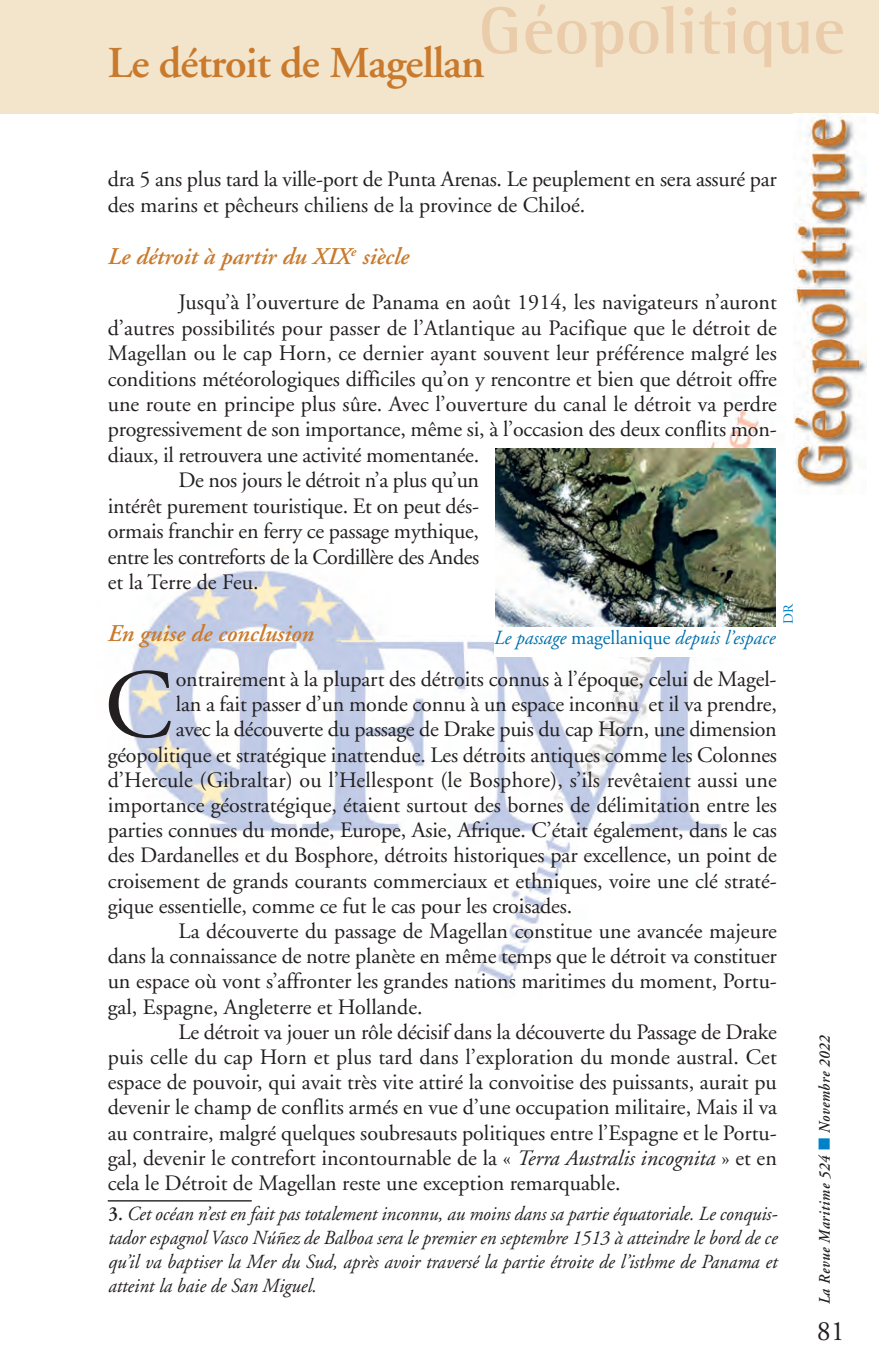
<style>
.page{position:relative;width:879px;height:1361px;background:#fff}
.page>*{position:absolute;margin:0;border:0;box-sizing:border-box;transform-origin:0 0}
.t1{font:98px "Adobe Garamond";color:#231f20}
.t2{font:700 68px "Rotis Semi Serif";color:#eacbaa}
.t3{font:600 44px "Adobe Garamond";letter-spacing:-.02em;color:#c97a2d}
.t4{font:28px "Adobe Garamond";color:#231f20}
.t5{font:italic 600 24px "Adobe Garamond";color:#c97a2d}
.t6{font:22px/26px "Adobe Garamond";letter-spacing:-.005em;color:#231f20}
.t7{font:italic 20px/24px "Adobe Garamond";color:#231f20;text-align:justify;scale:.95 1}
.t8{font:italic 20px "Adobe Garamond";color:#0071ad}
.t9{font:italic 600 16px "Adobe Garamond";letter-spacing:.045em;color:#231f20;scale:.9 1}
.t10{font:14px "Adobe Garamond";color:#0082c8}
.s1{font-style:normal}
.s2{font-style:italic}
.s3{font-weight:600;font-style:normal}
.s4{color:#0082c8}
</style>
<div class="page">
<img style="left:128px;top:409px;width:648px;height:579px">
<img style="left:794px;top:113px;width:73px;height:374px">
<hr style="left:108px;top:1200px;width:144px;height:1px;background:#231f20">
<div style="left:494px;top:630px;width:301px;height:26px;background:#fff"></div>
<img style="left:495px;top:448px;width:281px;height:178px">
<h2 class="t2" style="left:479px;top:8px;width:368px">Géopolitique</h2>
<h3 class="t3" style="left:108px;top:46px;width:378px">Le détroit de Magellan</h3>
<p class="t6" style="left:108px;top:168px;width:670px">dra 5 ans plus tard la ville-port de Punta Arenas. Le peuplement en sera assuré par des marins et pêcheurs chiliens de la province de Chiloé.</p>
<p class="t5" style="left:108px;top:247px;width:303px">Le détroit à partir du XIX<sup>e</sup> siècle</p>
<p class="t6" style="left:179px;top:291px;width:600px">Jusqu’à l’ouverture de Panama en août 1914, les navigateurs n’auront</p>
<p class="t6" style="left:108px;top:317px;width:670px">d’autres possibilités pour passer de l’Atlantique au Pacifique que le détroit de</p>
<p class="t6" style="left:108px;top:342px;width:670px">Magellan ou le cap Horn, ce dernier ayant souvent leur préférence malgré les</p>
<p class="t6" style="left:108px;top:367px;width:670px">conditions météorologiques difficiles qu’on y rencontre et bien que détroit offre</p>
<p class="t6" style="left:108px;top:393px;width:671px">une route en principe plus sûre. Avec l’ouverture du canal le détroit va perdre</p>
<p class="t6" style="left:108px;top:418px;width:670px">progressivement de son importance, même si, à l’occasion des deux conflits mon-</p>
<p class="t6" style="left:108px;top:444px;width:373px">diaux, il retrouvera une activité momentanée.</p>
<p class="t6" style="left:179px;top:469px;width:302px">De nos jours le détroit n’a plus qu’un</p>
<p class="t6" style="left:108px;top:495px;width:373px">intérêt purement touristique. Et on peut dés-</p>
<p class="t6" style="left:108px;top:520px;width:373px">ormais franchir en ferry ce passage mythique,</p>
<p class="t6" style="left:108px;top:545px;width:373px">entre les contreforts de la Cordillère des Andes</p>
<p class="t6" style="left:108px;top:571px;width:152px">et la Terre de Feu.</p>
<p class="t5" style="left:108px;top:624px;width:208px">En guise de conclusion</p>
<h1 class="t1" style="left:104px;top:666px;width:70px">C</h1>
<p class="t6" style="left:176px;top:668px;width:602px">ontrairement à la plupart des détroits connus à l’époque, celui de Magel-</p>
<p class="t10" style="left:782px;top:624px;width:22px;rotate:-90deg">DR</p>
<p class="t8" style="left:494px;top:630px;width:283px">Le passage <span class="s1">magellanique</span> depuis l’espace</p>
<p class="t6" style="left:176px;top:693px;width:603px">lan a fait passer d’un monde connu à un espace inconnu et il va prendre,</p>
<p class="t6" style="left:176px;top:718px;width:602px">avec la découverte du passage de Drake puis du cap Horn, une dimension</p>
<p class="t6" style="left:108px;top:743px;width:671px">géopolitique et stratégique inattendue. Les détroits antiques comme les Colonnes</p>
<p class="t6" style="left:108px;top:769px;width:670px">d’Hercule (Gibraltar) ou l’Hellespont (le Bosphore), s’ils revêtaient aussi une</p>
<p class="t6" style="left:108px;top:794px;width:671px">importance géostratégique, étaient surtout des bornes de délimitation entre les</p>
<p class="t6" style="left:108px;top:819px;width:671px">parties connues du monde, Europe, Asie, Afrique. C’était également, dans le cas</p>
<p class="t6" style="left:108px;top:844px;width:670px">des Dardanelles et du Bosphore, détroits historiques par excellence, un point de</p>
<p class="t6" style="left:108px;top:869px;width:670px">croisement de grands courants commerciaux et ethniques, voire une clé straté-</p>
<p class="t6" style="left:108px;top:895px;width:466px">gique essentielle, comme ce fut le cas pour les croisades.</p>
<p class="t6" style="left:178px;top:920px;width:600px">La découverte du passage de Magellan constitue une avancée majeure</p>
<p class="t6" style="left:108px;top:945px;width:670px">dans la connaissance de notre planète en même temps que le détroit va constituer</p>
<p class="t6" style="left:108px;top:970px;width:671px">un espace où vont s’affronter les grandes nations maritimes du moment, Portu-</p>
<p class="t6" style="left:108px;top:995px;width:316px">gal, Espagne, Angleterre et Hollande.</p>
<p class="t6" style="left:179px;top:1021px;width:600px">Le détroit va jouer un rôle décisif dans la découverte du Passage de Drake</p>
<p class="t6" style="left:108px;top:1046px;width:670px">puis celle du cap Horn et plus tard dans l’exploration du monde austral. Cet</p>
<p class="t6" style="left:108px;top:1071px;width:670px">espace de pouvoir, qui avait très vite attiré la convoitise des puissants, aurait pu</p>
<p class="t6" style="left:108px;top:1096px;width:670px">devenir le champ de conflits armés en vue d’une occupation militaire, Mais il va</p>
<p class="t6" style="left:108px;top:1121px;width:670px">au contraire, malgré quelques soubresauts politiques entre l’Espagne et le Portu-</p>
<p class="t6" style="left:108px;top:1146px;width:670px">gal, devenir le contrefort incontournable de la « <span class="s2">Terra Australis incognita</span> » et en</p>
<p class="t6" style="left:108px;top:1172px;width:514px">cela le Détroit de Magellan reste une exception remarquable.</p>
<p class="t7" style="left:108px;top:1203px;width:706px"><span class="s3">3.</span> Cet océan n’est en fait pas totalement inconnu, au moins dans sa partie équatoriale. Le conquis&shy;tador espagnol Vasco Núñez de Balboa sera le premier en septembre 1513 à atteindre le bord de ce qu’il va baptiser la Mer du Sud, après avoir traversé la partie étroite de l’isthme de Panama et atteint la baie de San Miguel.</p>
<p class="t9" style="left:818px;top:1304px;width:301px;rotate:-90deg">La Revue Maritime 524 <span class="s4">■</span> Novembre 2022</p>
<p class="t4" style="left:817px;top:1320px;width:29px">81</p>
</div>
